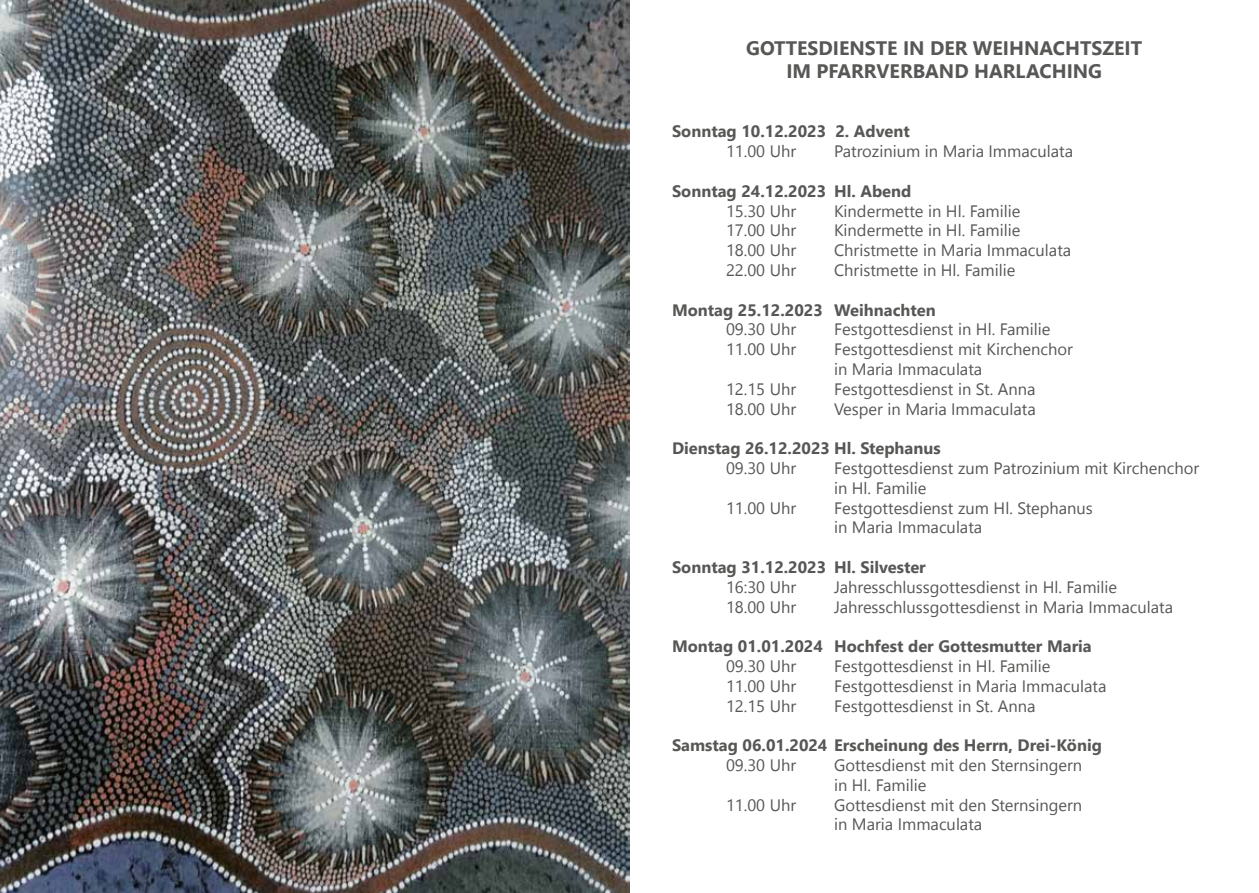
<style>
.page{position:relative;width:1259px;height:893px;background:#fff}
.page>*{position:absolute;margin:0;border:0;box-sizing:border-box;transform-origin:0 0}
.t1{font:700 19.5px/23.4px "Nirmala UI";color:#575756;text-align:center}
.t2{font:16.5px/19.8px "Nirmala UI";color:#575756}
.t3{font:700 16.5px "Nirmala UI";color:#575756}
</style>
<div class="page">
<img style="left:0;top:0;width:629px;height:893px">
<p class="t1" style="left:746px;top:35px;width:397px">GOTTESDIENSTE IN DER WEIHNACHTSZEIT<br>IM PFARRVERBAND HARLACHING</p>
<p class="t3" style="left:672px;top:118px;width:239px">Sonntag 10.12.2023 2. Advent</p>
<p class="t2" style="left:726px;top:140px;width:72px">11.00 Uhr</p>
<p class="t2" style="left:834px;top:140px;width:241px">Patrozinium in Maria Immaculata</p>
<p class="t3" style="left:672px;top:177px;width:241px">Sonntag 24.12.2023 Hl. Abend</p>
<p class="t2" style="left:726px;top:200px;width:72px">15.30 Uhr</p>
<p class="t2" style="left:834px;top:200px;width:188px">Kindermette in Hl. Familie</p>
<p class="t2" style="left:726px;top:220px;width:72px">17.00 Uhr</p>
<p class="t2" style="left:834px;top:220px;width:188px">Kindermette in Hl. Familie</p>
<p class="t2" style="left:726px;top:239px;width:72px">18.00 Uhr</p>
<p class="t2" style="left:834px;top:239px;width:239px">Christmette in Maria Immaculata</p>
<p class="t2" style="left:726px;top:259px;width:72px">22.00 Uhr</p>
<p class="t2" style="left:834px;top:259px;width:183px">Christmette in Hl. Familie</p>
<p class="t3" style="left:672px;top:296px;width:265px">Montag 25.12.2023 Weihnachten</p>
<p class="t2" style="left:726px;top:319px;width:72px">09.30 Uhr</p>
<p class="t2" style="left:834px;top:319px;width:218px">Festgottesdienst in Hl. Familie</p>
<p class="t2" style="left:726px;top:338px;width:72px">11.00 Uhr</p>
<p class="t2" style="left:834px;top:338px;width:240px">Festgottesdienst mit Kirchenchor in Maria Immaculata</p>
<p class="t2" style="left:726px;top:378px;width:72px">12.15 Uhr</p>
<p class="t2" style="left:834px;top:378px;width:203px">Festgottesdienst in St. Anna</p>
<p class="t2" style="left:726px;top:398px;width:72px">18.00 Uhr</p>
<p class="t2" style="left:834px;top:398px;width:203px">Vesper in Maria Immaculata</p>
<p class="t3" style="left:672px;top:435px;width:270px">Dienstag 26.12.2023 Hl. Stephanus</p>
<p class="t2" style="left:726px;top:457px;width:72px">09.30 Uhr</p>
<p class="t2" style="left:834px;top:457px;width:366px">Festgottesdienst zum Patrozinium mit Kirchenchor in Hl. Familie</p>
<p class="t2" style="left:726px;top:497px;width:72px">11.00 Uhr</p>
<p class="t2" style="left:834px;top:497px;width:260px">Festgottesdienst zum Hl. Stephanus in Maria Immaculata</p>
<p class="t3" style="left:672px;top:554px;width:255px">Sonntag 31.12.2023 Hl. Silvester</p>
<p class="t2" style="left:726px;top:576px;width:72px">16:30 Uhr</p>
<p class="t2" style="left:834px;top:576px;width:285px">Jahresschlussgottesdienst in Hl. Familie</p>
<p class="t2" style="left:726px;top:596px;width:72px">18.00 Uhr</p>
<p class="t2" style="left:834px;top:596px;width:340px">Jahresschlussgottesdienst in Maria Immaculata</p>
<p class="t3" style="left:672px;top:633px;width:421px">Montag 01.01.2024 Hochfest der Gottesmutter Maria</p>
<p class="t2" style="left:726px;top:655px;width:72px">09.30 Uhr</p>
<p class="t2" style="left:834px;top:655px;width:218px">Festgottesdienst in Hl. Familie</p>
<p class="t2" style="left:726px;top:675px;width:72px">11.00 Uhr</p>
<p class="t2" style="left:834px;top:675px;width:274px">Festgottesdienst in Maria Immaculata</p>
<p class="t2" style="left:726px;top:695px;width:72px">12.15 Uhr</p>
<p class="t2" style="left:834px;top:695px;width:203px">Festgottesdienst in St. Anna</p>
<p class="t3" style="left:672px;top:732px;width:431px">Samstag 06.01.2024 Erscheinung des Herrn, Drei-König</p>
<p class="t2" style="left:726px;top:754px;width:72px">09.30 Uhr</p>
<p class="t2" style="left:834px;top:754px;width:250px">Gottesdienst mit den Sternsingern in Hl. Familie</p>
<p class="t2" style="left:726px;top:794px;width:72px">11.00 Uhr</p>
<p class="t2" style="left:834px;top:794px;width:250px">Gottesdienst mit den Sternsingern in Maria Immaculata</p>
</div>
